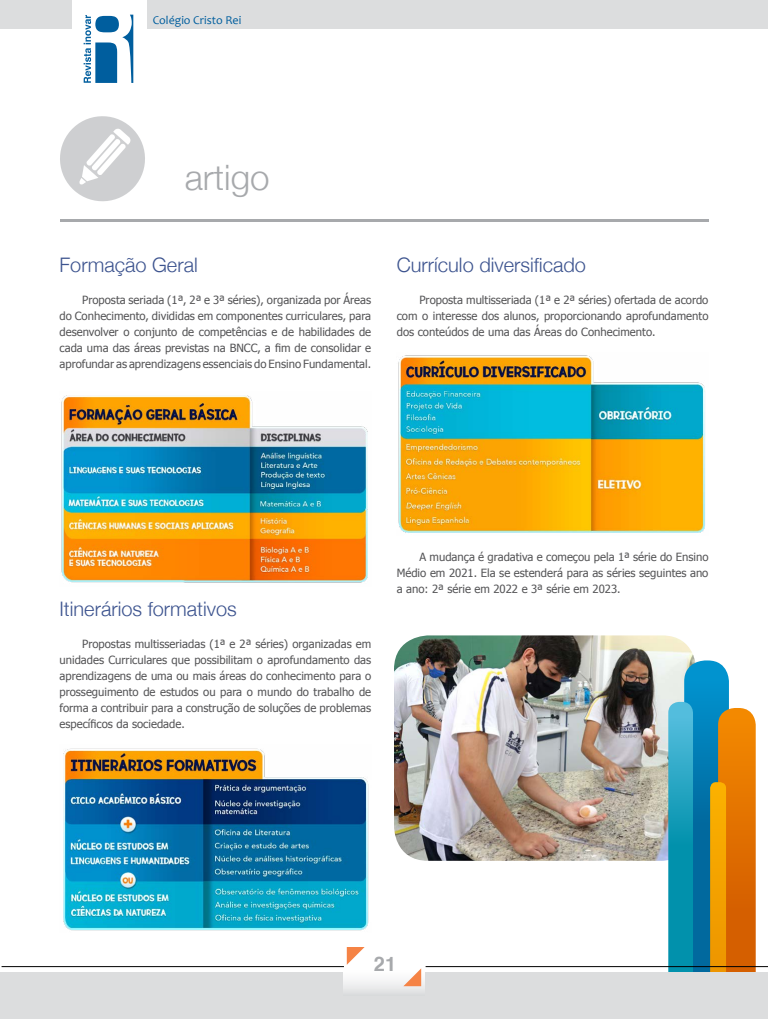
<style>
.page{position:relative;width:768px;height:1024px;background:#fff}
.page>*{position:absolute;margin:0;border:0;box-sizing:border-box;transform-origin:0 0}
.t1{font:300 35px "Helvetica Neue";color:#a7a9ac}
.t2{font:300 20px "Helvetica Neue";color:#3d548f}
.t3{font:700 20px "Helvetica";color:#a7a9ac}
.t4{font:12px "Candara";color:#005e9e}
.t5{font:11.3px/16px "Tahoma";color:#545456;text-align:justify}
</style>
<div class="page">
<img style="left:394px;top:635px;width:301px;height:226px">
<img style="left:61px;top:395px;width:307px;height:188px">
<img style="left:398px;top:355px;width:307px;height:178px">
<img style="left:63px;top:748px;width:306px;height:183px">
<svg style="left:668px;top:660px;width:88px;height:312px;background:#7b8f70"></svg>
<div style="left:0;top:972px;width:768px;height:47px;background:#dcddde"></div>
<div style="left:343px;top:948px;width:81px;height:48px;background:linear-gradient(to bottom,#fff,#e6e6e6)"></div>
<div style="left:0;top:0;width:768px;height:28px;background:#dcddde"></div>
<div style="left:73px;top:0;width:74px;height:96px;background:#fff"></div>
<svg style="left:347px;top:947px;width:18px;height:18px"></svg>
<svg style="left:403px;top:968px;width:18px;height:18px"></svg>
<hr style="left:426px;top:966px;width:342px;height:1px;background:#000">
<hr style="left:2px;top:966px;width:342px;height:1px;background:#000">
<svg style="left:84px;top:15px;width:49px;height:68px"></svg>
<hr style="left:60px;top:220px;width:649px;height:2px;background:#a7a9ac">
<svg style="left:60px;top:116px;width:85px;height:86px"></svg>
<p class="t4" style="left:153px;top:13px;width:90px">Colégio Cristo Rei</p>
<h1 class="t1" style="left:185px;top:149px;width:86px">artigo</h1>
<h2 class="t2" style="left:60px;top:248px;width:140px">Formação Geral</h2>
<p class="t5" style="left:60px;top:291px;width:313px;text-indent:23px">Proposta seriada (1ª, 2ª e 3ª séries), organizada por Áreas do Conhecimento, divididas em componentes curriculares, para desenvolver o conjunto de competências e de habilidades de cada uma das áreas previstas na BNCC, a fim de consolidar e aprofundar as aprendizagens essenciais do Ensino Fundamental.</p>
<h2 class="t2" style="left:397px;top:248px;width:191px">Currículo diversificado</h2>
<p class="t5" style="left:397px;top:291px;width:313px;text-indent:23px">Proposta multisseriada (1ª e 2ª séries) ofertada de acordo com o interesse dos alunos, proporcionando aprofundamento dos conteúdos de uma das Áreas do Conhecimento.</p>
<h2 class="t2" style="left:60px;top:593px;width:179px">Itinerários formativos</h2>
<p class="t5" style="left:60px;top:635px;width:313px;text-indent:23px">Propostas multisseriadas (1ª e 2ª séries) organizadas em unidades Curriculares que possibilitam o aprofundamento das aprendizagens de uma ou mais áreas do conhecimento para o prosseguimento de estudos ou para o mundo do trabalho de forma a contribuir para a construção de soluções de problemas específicos da sociedade.</p>
<p class="t5" style="left:397px;top:549px;width:313px;text-indent:23px">A mudança é gradativa e começou pela 1ª série do Ensino Médio em 2021. Ela se estenderá para as séries seguintes ano a ano: 2ª série em 2022 e 3ª série em 2023.</p>
<h2 class="t3" style="left:374px;top:948px;width:24px">21</h2>
</div>
